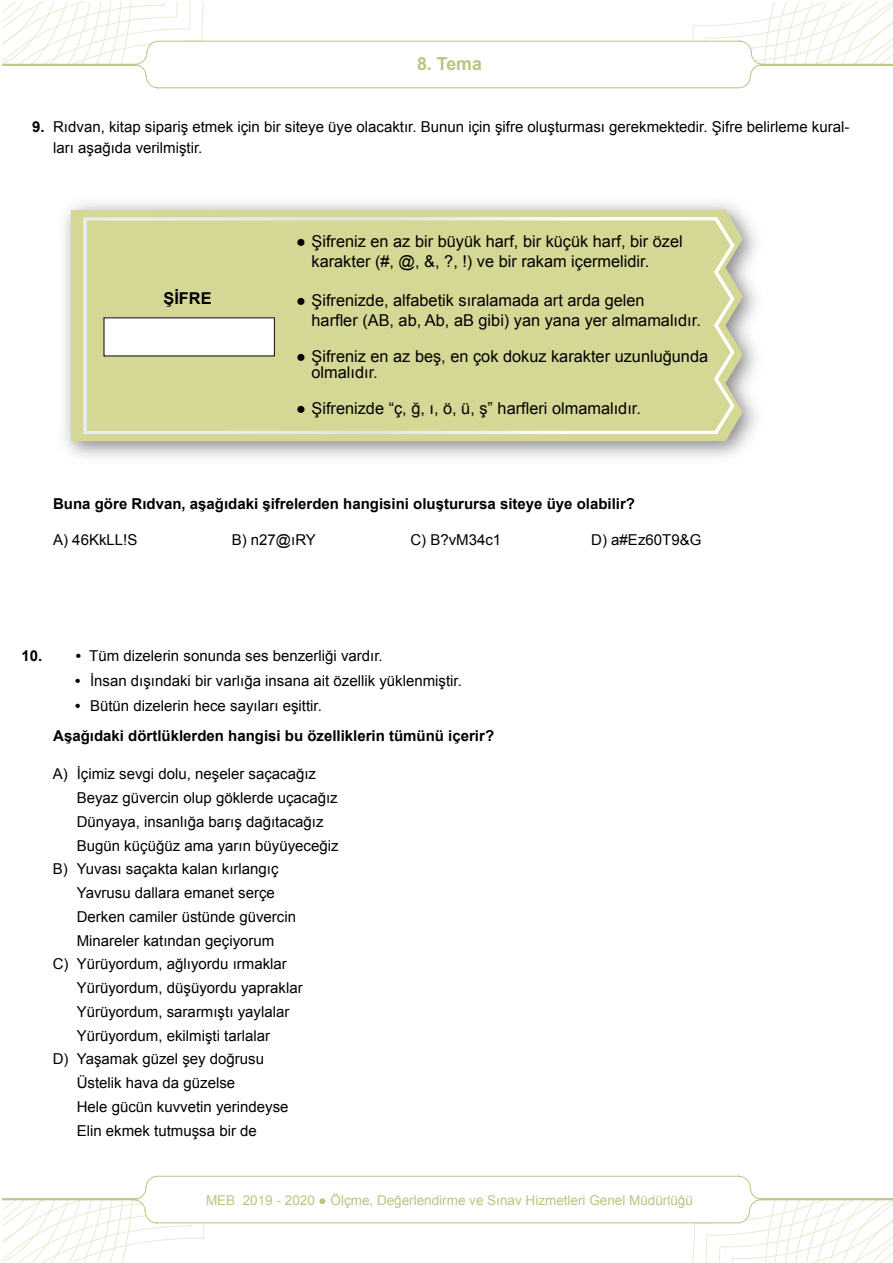
<style>
.page{position:relative;width:893px;height:1263px;background:#fff}
.page>*{position:absolute;margin:0;border:0;box-sizing:border-box;transform-origin:0 0}
.t1{font:700 18px "Arial";color:#b7c580}
.t2{font:16.35px/19.6px "Arial";color:#000}
.t3{font:700 16.35px "Arial";color:#000}
.t4{font:15px/21px "Arial";color:#000}
.t5{font:700 15px/29.5px "Arial";color:#000}
.t6{font:13.5px "Arial";color:#b7c580}
.s1{font-weight:700}
.s2{font-weight:400}
</style>
<div class="page">
<svg style="left:2px;top:1175px;width:891px;height:87px"></svg>
<svg style="left:2px;top:1px;width:891px;height:88px"></svg>
<img style="left:64px;top:202px;width:692px;height:256px">
<svg style="left:71px;top:210px;width:672px;height:231px;background:#d3d59a"></svg>
<div style="left:83px;top:217px;width:652px;height:217px;background:#d5d795"></div>
<div style="left:104px;top:318px;width:170px;height:38px;background:#fff"></div>
<p class="t1" style="left:417px;top:52px;width:66px">8. Tema</p>
<p class="t4" style="left:53px;top:116px;width:798px;text-indent:-21px"><span class="s1">9.</span> Rıdvan, kitap sipariş etmek için bir siteye üye olacaktır. Bunun için şifre oluşturması gerekmektedir. Şifre belirleme kural&shy;ları aşağıda verilmiştir.</p>
<p class="t3" style="left:163px;top:287px;width:50px">ŞİFRE</p>
<p class="t2" style="left:312px;top:232px;width:373px;text-indent:-15px">● Şifreniz en az bir büyük harf, bir küçük harf, bir özel karakter (#, @, &amp;, ?, !) ve bir rakam içermelidir.</p>
<p class="t2" style="left:312px;top:291px;width:391px;text-indent:-15px">● Şifrenizde, alfabetik sıralamada art arda gelen<br>harfler (AB, ab, Ab, aB gibi) yan yana yer almamalıdır.</p>
<p class="t2" style="left:312px;top:348px;width:398px;line-height:16.4px;text-indent:-15px">● Şifreniz en az beş, en çok dokuz karakter uzunluğunda olmalıdır.</p>
<p class="t2" style="left:296px;top:398px;width:346px">● Şifrenizde “ç, ğ, ı, ö, ü, ş” harfleri olmamalıdır.</p>
<p class="t5" style="left:53px;top:489px;width:583px">Buna göre Rıdvan, aşağıdaki şifrelerden hangisini oluşturursa siteye üye olabilir?</p>
<p class="t4" style="left:53px;top:530px;width:86px">A) 46KkLL!S</p>
<p class="t4" style="left:232px;top:530px;width:86px">B) n27@ıRY</p>
<p class="t4" style="left:410px;top:530px;width:92px">C) B?vM34c1</p>
<p class="t4" style="left:591px;top:530px;width:112px">D) a#Ez60T9&amp;G</p>
<p class="t4" style="left:22px;top:645px;width:363px"><span class="s1">10. •</span> Tüm dizelerin sonunda ses benzerliği vardır.</p>
<p class="t4" style="left:75px;top:670px;width:388px"><span class="s1">•</span> İnsan dışındaki bir varlığa insana ait özellik yüklenmiştir.</p>
<p class="t5" style="left:53px;top:692px;width:442px;text-indent:22px">• <span class="s2">Bütün dizelerin hece sayıları eşittir.<br></span>Aşağıdaki dörtlüklerden hangisi bu özelliklerin tümünü içerir?</p>
<p class="t4" style="left:53px;top:764px;width:265px">A) İçimiz sevgi dolu, neşeler saçacağız</p>
<p class="t4" style="left:77px;top:787px;width:262px">Beyaz güvercin olup göklerde uçacağız</p>
<p class="t4" style="left:77px;top:811px;width:248px">Dünyaya, insanlığa barış dağıtacağız</p>
<p class="t4" style="left:77px;top:835px;width:263px">Bugün küçüğüz ama yarın büyüyeceğiz</p>
<p class="t4" style="left:53px;top:859px;width:227px">B) Yuvası saçakta kalan kırlangıç</p>
<p class="t4" style="left:77px;top:882px;width:200px">Yavrusu dallara emanet serçe</p>
<p class="t4" style="left:77px;top:906px;width:221px">Derken camiler üstünde güvercin</p>
<p class="t4" style="left:77px;top:930px;width:199px">Minareler katından geçiyorum</p>
<p class="t4" style="left:53px;top:954px;width:236px">C) Yürüyordum, ağlıyordu ırmaklar</p>
<p class="t4" style="left:77px;top:977px;width:227px">Yürüyordum, düşüyordu yapraklar</p>
<p class="t4" style="left:77px;top:1001px;width:214px">Yürüyordum, sararmıştı yaylalar</p>
<p class="t4" style="left:77px;top:1025px;width:195px">Yürüyordum, ekilmişti tarlalar</p>
<p class="t4" style="left:53px;top:1049px;width:213px">D) Yaşamak güzel şey doğrusu</p>
<p class="t4" style="left:77px;top:1072px;width:160px">Üstelik hava da güzelse</p>
<p class="t4" style="left:77px;top:1096px;width:213px">Hele gücün kuvvetin yerindeyse</p>
<p class="t4" style="left:77px;top:1120px;width:182px">Elin ekmek tutmuşsa bir de</p>
<p class="t6" style="left:206px;top:1191px;width:488px">MEB 2019 - 2020 ● Ölçme, Değerlendirme ve Sınav Hizmetleri Genel Müdürlüğü</p>
</div>
